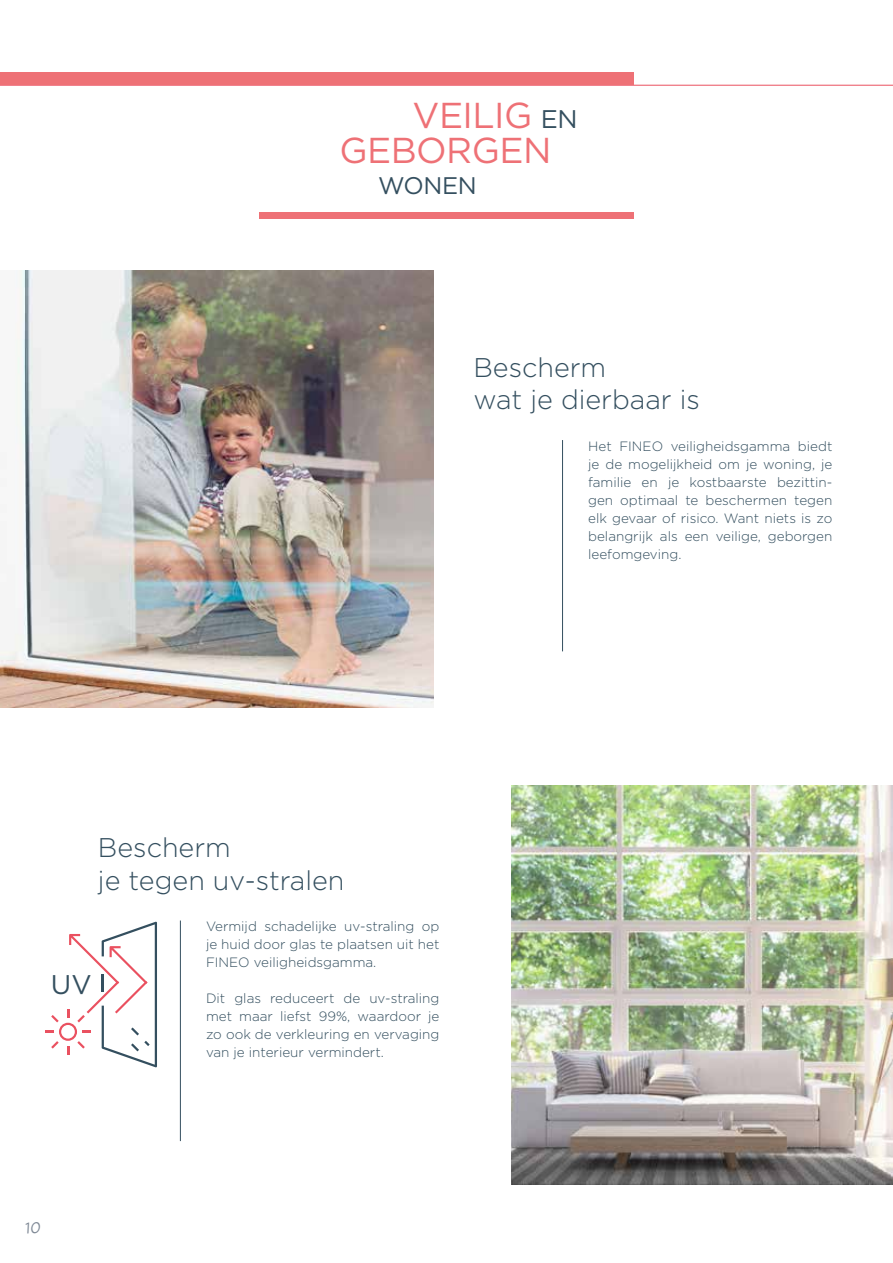
<style>
.page{position:relative;width:893px;height:1263px;background:#fff}
.page>*{position:absolute;margin:0;border:0;box-sizing:border-box;transform-origin:0 0}
.t1{font:36px/34.5px "Gotham";letter-spacing:-.015em;color:#ee7176}
.t2{font:300 27px/32.4px "Gotham";color:#344f5f}
.t3{font:27px "Gotham";color:#344f5f}
.t4{font:24px "Gotham";letter-spacing:-.015em;color:#344f5f}
.t5{font:300 13.5px/18px "Gotham";color:#344f5f;text-align:justify}
.s1{font-size:25.5px;color:#344f5f}
</style>
<div class="page">
<img style="left:0;top:271px;width:434px;height:436px">
<img style="left:512px;top:785px;width:381px;height:399px">
<svg style="left:45px;top:921px;width:112px;height:146px"></svg>
<hr style="left:0;top:85px;width:893px;height:1px;background:#ea5160">
<div style="left:259px;top:213px;width:375px;height:6px;background:#ee7176"></div>
<div style="left:0;top:72px;width:633px;height:13px;background:#ee7176"></div>
<hr style="left:562px;top:440px;width:1px;height:211px;background:#344f5f">
<hr style="left:180px;top:920px;width:1px;height:221px;background:#344f5f">
<h1 class="t1" style="left:340px;top:97px;width:240px;text-indent:73px">VEILIG <span class="s1">EN<br></span>GEBORGEN</h1>
<h3 class="t4" style="left:378px;top:170px;width:100px">WONEN</h3>
<h2 class="t2" style="left:473px;top:350px;width:228px">Bescherm<br>wat je dierbaar is</h2>
<h2 class="t2" style="left:98px;top:831px;width:248px">Bescherm<br>je tegen uv-stralen</h2>
<h2 class="t3" style="left:51px;top:967px;width:42px">UV</h2>
<p class="t5" style="left:206px;top:917px;width:235px">Vermijd schadelijke uv-straling op je huid door glas te plaatsen uit het FINEO veiligheidsgamma.</p>
<p class="t5" style="left:206px;top:989px;width:235px">Dit glas reduceert de uv-straling met maar liefst 99%, waardoor je zo ook de verkleuring en vervaging van je interieur vermindert.</p>
<p class="t5" style="left:588px;top:437px;width:246px">Het FINEO veiligheidsgamma biedt je de mogelijkheid om je woning, je familie en je kostbaarste bezittin&shy;gen optimaal te beschermen tegen elk gevaar of risico. Want niets is zo belangrijk als een veilige, geborgen leefomgeving.</p>
</div>
